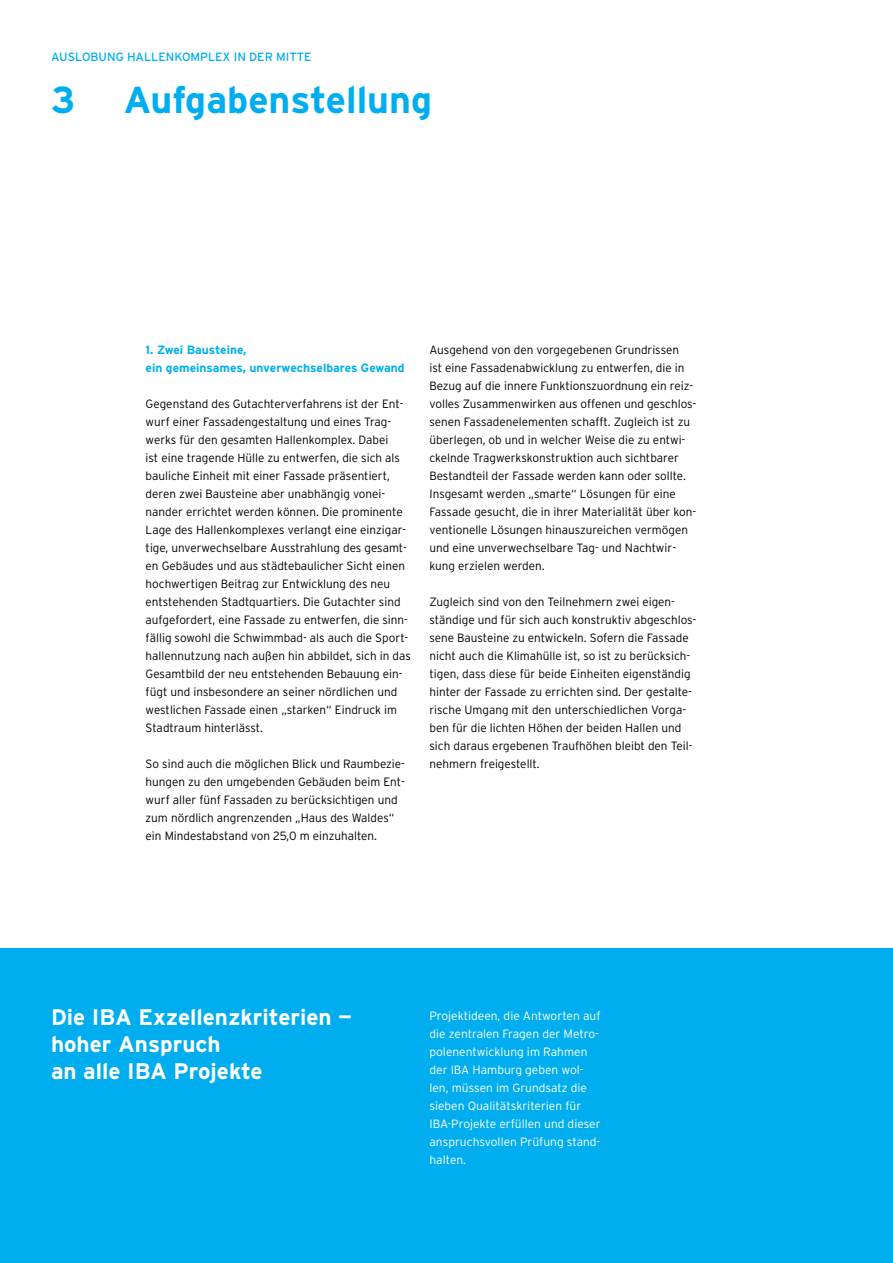
<style>
.page{position:relative;width:893px;height:1263px;background:#fff}
.page>*{position:absolute;margin:0;border:0;box-sizing:border-box;transform-origin:0 0}
.t1{font:700 37.5px "Interstate";color:#00aeef}
.t2{font:700 22.5px/27px "Interstate";color:#fff}
.t3{font:300 12px/18px "Interstate";color:#000}
.t4{font:300 12px/18px "Interstate";color:#fff}
.t5{font:700 12px/18px "Interstate";color:#00aeef}
.t6{font:12px "Interstate";color:#00aeef}
</style>
<div class="page">
<div style="left:0;top:948px;width:893px;height:315px;background:#00aeef"></div>
<p class="t6" style="left:51px;top:50px;width:34px">AUSLOBUNG</p>
<p class="t6" style="left:127px;top:50px;width:17px">HALL</p>
<p class="t6" style="left:158px;top:50px;width:155px">EN KOMPLEX IN DER MITTE</p>
<h1 class="t1" style="left:51px;top:79px;width:26px">3</h1>
<h1 class="t1" style="left:123px;top:79px;width:310px">Aufgabenstellung</h1>
<p class="t5" style="left:146px;top:341px;width:260px">1. Zwei Bausteine,<br>ein gemeinsames, unverwechselbares Gewand</p>
<p class="t3" style="left:146px;top:395px;width:267px">Gegenstand des Gutachterverfahrens ist der Ent&shy;wurf einer Fassadengestaltung und eines Trag&shy;werks für den gesamten Hallenkomplex. Dabei<br>ist eine tragende Hülle zu entwerfen, die sich als bauliche Einheit mit einer Fassade präsentiert, deren zwei Bausteine aber unabhängig vonei&shy;nander errichtet werden können. Die prominente Lage des Hallenkomplexes verlangt eine einzigar&shy;tige, unverwechselbare Ausstrahlung des gesamt&shy;en Gebäudes und aus städtebaulicher Sicht einen hochwertigen Beitrag zur Entwicklung des neu entstehenden Stadtquartiers. Die Gutachter sind aufgefordert, eine Fassade zu entwerfen, die sinn&shy;fällig sowohl die Schwimmbad- als auch die Sport&shy;hallennutzung nach außen hin abbildet, sich in das Gesamtbild der neu entstehenden Bebauung ein&shy;fügt und insbesondere an seiner nördlichen und westlichen Fassade einen „starken“ Eindruck im Stadtraum hinterlässt.</p>
<p class="t3" style="left:146px;top:755px;width:261px">So sind auch die möglichen Blick und Raumbezie&shy;hungen zu den umgebenden Gebäuden beim Ent&shy;wurf aller fünf Fassaden zu berücksichtigen und zum nördlich angrenzenden „Haus des Waldes“ ein Mindestabstand von 25,0 m einzuhalten.</p>
<p class="t3" style="left:429px;top:341px;width:268px">Ausgehend von den vorgegebenen Grundrissen<br>ist eine Fassadenabwicklung zu entwerfen, die in Bezug auf die innere Funktionszuordnung ein reiz&shy;volles Zusammenwirken aus offenen und geschlos&shy;senen Fassadenelementen schafft. Zugleich ist zu überlegen, ob und in welcher Weise die zu entwi&shy;ckelnde Tragwerkskonstruktion auch sichtbarer Bestandteil der Fassade werden kann oder sollte.<br>Insgesamt werden „smarte“ Lösungen für eine Fassade gesucht, die in ihrer Materialität über kon&shy;ventionelle Lösungen hinauszureichen vermögen und eine unverwechselbare Tag- und Nachtwir&shy;kung erzielen werden.</p>
<p class="t3" style="left:429px;top:593px;width:268px">Zugleich sind von den Teilnehmern zwei eigen&shy;ständige und für sich auch konstruktiv abgeschlos&shy;sene Bausteine zu entwickeln. Sofern die Fassade nicht auch die Klimahülle ist, so ist zu berücksich&shy;tigen, dass diese für beide Einheiten eigenständig hinter der Fassade zu errichten sind. Der gestalte&shy;rische Umgang mit den unterschiedlichen Vorga&shy;ben für die lichten Höhen der beiden Hallen und sich daraus ergebenen Traufhöhen bleibt den Teil&shy;nehmern freigestellt.</p>
<h2 class="t2" style="left:51px;top:1003px;width:303px">Die IBA Exzellenzkriterien — hoher Anspruch<br>an alle IBA Projekte</h2>
<p class="t4" style="left:429px;top:1007px;width:173px">Projektideen, die Antworten auf die zentralen Fragen der Metro&shy;polenentwicklung im Rahmen der IBA Hamburg geben wol&shy;len, müssen im Grundsatz die sieben Qualitätskriterien für<br>IBA-Projekte erfüllen und dieser anspruchsvollen Prüfung stand&shy;halten.</p>
</div>
